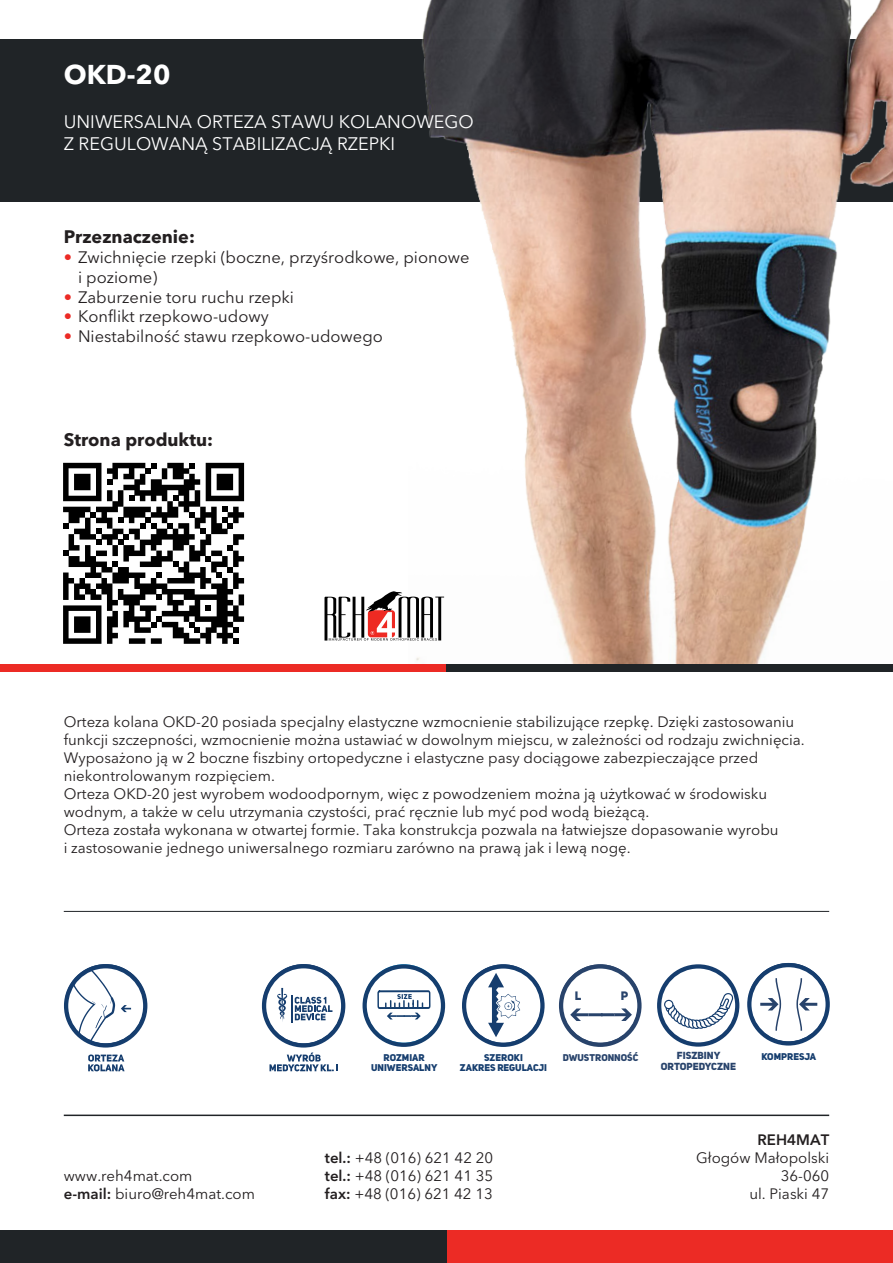
<style>
.page{position:relative;width:893px;height:1263px;background:#fff}
.page>*{position:absolute;margin:0;border:0;box-sizing:border-box;transform-origin:0 0}
.Nagłówek__Symbol_pro{font:700 27px "Avenir Next LT Pro";color:#fff}
.Podnagłówek{font:18px/21.6px "Avenir Next LT Pro";color:#fff}
.Nagłówek_3{font:700 18px "Avenir Next LT Pro";color:#231f20}
.t1{font:16.5px/19.8px "Avenir Next LT Pro";color:#231f20}
.t2{font:15px/18px "Avenir Next LT Pro";color:#231f20}
.t3{font:600 15px "Avenir Next LT Pro";color:#231f20}
.t4{font:12.15px "Uni Sans Heavy CAPS";color:#28436b}
.t5{font:10.2px "Uni Sans Heavy CAPS";color:#28436b}
.t6{font:9.6px/9.6px "Uni Sans Heavy CAPS";color:#153d6e;text-align:center}
.t7{font:9.6px "Uni Sans Heavy CAPS";color:#28436b}
.s1{color:#ec2b25}
.s2{font-weight:600}
</style>
<div class="page">
<svg style="left:363px;top:964px;width:82px;height:83px"></svg>
<div style="left:0;top:39px;width:893px;height:163px;background:#202427"></div>
<img style="left:416px;top:0;width:477px;height:664px">
<div style="left:0;top:664px;width:446px;height:8px;background:#ec2b25"></div>
<div style="left:446px;top:1231px;width:447px;height:32px;background:#ec2b25"></div>
<div style="left:446px;top:664px;width:447px;height:8px;background:#202427"></div>
<div style="left:0;top:1231px;width:446px;height:32px;background:#202427"></div>
<hr style="left:64px;top:911px;width:765px;height:1px;background:#202427">
<hr style="left:64px;top:1114px;width:765px;height:2px;background:#202427">
<svg style="left:324px;top:591px;width:120px;height:50px"></svg>
<svg style="left:64px;top:964px;width:83px;height:83px"></svg>
<svg style="left:88px;top:1054px;width:37px;height:17px"></svg>
<svg style="left:262px;top:964px;width:83px;height:107px"></svg>
<svg style="left:462px;top:964px;width:83px;height:83px"></svg>
<svg style="left:559px;top:964px;width:83px;height:83px"></svg>
<svg style="left:747px;top:963px;width:83px;height:82px"></svg>
<svg style="left:657px;top:964px;width:82px;height:83px"></svg>
<svg style="left:63px;top:463px;width:181px;height:181px"></svg>
<p class="Nagłówek__Symbol_pro" style="left:64px;top:58px;width:108px">OKD-20</p>
<p class="Podnagłówek" style="left:64px;top:111px;width:412px">UNIWERSALNA ORTEZA STAWU KOLANOWEGO<br>Z REGULOWANĄ STABILIZACJĄ RZEPKI</p>
<p class="Nagłówek_3" style="left:64px;top:226px;width:133px">Przeznaczenie:</p>
<p class="t1" style="left:78px;top:247px;width:393px;text-indent:-14px"><span class="s1">•</span> Zwichnięcie rzepki (boczne, przyśrodkowe, pionowe i poziome)</p>
<p class="t1" style="left:64px;top:287px;width:232px"><span class="s1">•</span> Zaburzenie toru ruchu rzepki</p>
<p class="t1" style="left:64px;top:307px;width:207px"><span class="s1">•</span> Konflikt rzepkowo-udowy</p>
<p class="t1" style="left:64px;top:326px;width:321px"><span class="s1">•</span> Niestabilność stawu rzepkowo-udowego</p>
<p class="Nagłówek_3" style="left:64px;top:428px;width:151px">Strona produktu:</p>
<p class="t2" style="left:64px;top:713px;width:742px">Orteza kolana OKD-20 posiada specjalny elastyczne wzmocnienie stabilizujące rzepkę. Dzięki zastosowaniu funkcji szczepności, wzmocnienie można ustawiać w dowolnym miejscu, w zależności od rodzaju zwichnięcia.</p>
<p class="t2" style="left:64px;top:749px;width:696px">Wyposażono ją w 2 boczne fiszbiny ortopedyczne i elastyczne pasy dociągowe zabezpieczające przed niekontrolowanym rozpięciem.</p>
<p class="t2" style="left:64px;top:785px;width:705px">Orteza OKD-20 jest wyrobem wodoodpornym, więc z powodzeniem można ją użytkować w środowisku wodnym, a także w celu utrzymania czystości, prać ręcznie lub myć pod wodą bieżącą.</p>
<p class="t2" style="left:64px;top:821px;width:716px">Orteza została wykonana w otwartej formie. Taka konstrukcja pozwala na łatwiejsze dopasowanie wyrobu i zastosowanie jednego uniwersalnego rozmiaru zarówno na prawą jak i lewą nogę.</p>
<p class="t2" style="left:64px;top:1167px;width:130px">www.reh4mat.com</p>
<p class="t2" style="left:64px;top:1185px;width:193px"><span class="s2">e-mail:</span> biuro@reh4mat.com</p>
<p class="t6" style="left:371px;top:1053px;width:68px">ROZMIAR<br>UNIWERSALNY</p>
<p class="t4" style="left:575px;top:988px;width:8px">L</p>
<p class="t4" style="left:621px;top:988px;width:9px">P</p>
<p class="t6" style="left:460px;top:1053px;width:89px">SZEROKI<br>ZAKRES REGULACJI</p>
<p class="t7" style="left:563px;top:1051px;width:77px">DWUSTRONNOŚĆ</p>
<p class="t5" style="left:677px;top:1048px;width:45px">FISZBINY</p>
<p class="t6" style="left:761px;top:1051px;width:56px">KOMPRESJA</p>
<p class="t5" style="left:661px;top:1060px;width:77px">ORTOPEDYCZNE</p>
<p class="t2" style="left:325px;top:1149px;width:170px"><span class="s2">tel.:</span> +48 (016) 621 42 20</p>
<p class="t2" style="left:325px;top:1167px;width:170px"><span class="s2">tel.:</span> +48 (016) 621 41 35</p>
<p class="t2" style="left:325px;top:1185px;width:169px"><span class="s2">fax:</span> +48 (016) 621 42 13</p>
<p class="t3" style="left:757px;top:1131px;width:73px">REH4MAT</p>
<p class="t2" style="left:696px;top:1149px;width:134px">Głogów Małopolski</p>
<p class="t2" style="left:781px;top:1167px;width:50px">36-060</p>
<p class="t2" style="left:749px;top:1185px;width:81px">ul. Piaski 47</p>
</div>
